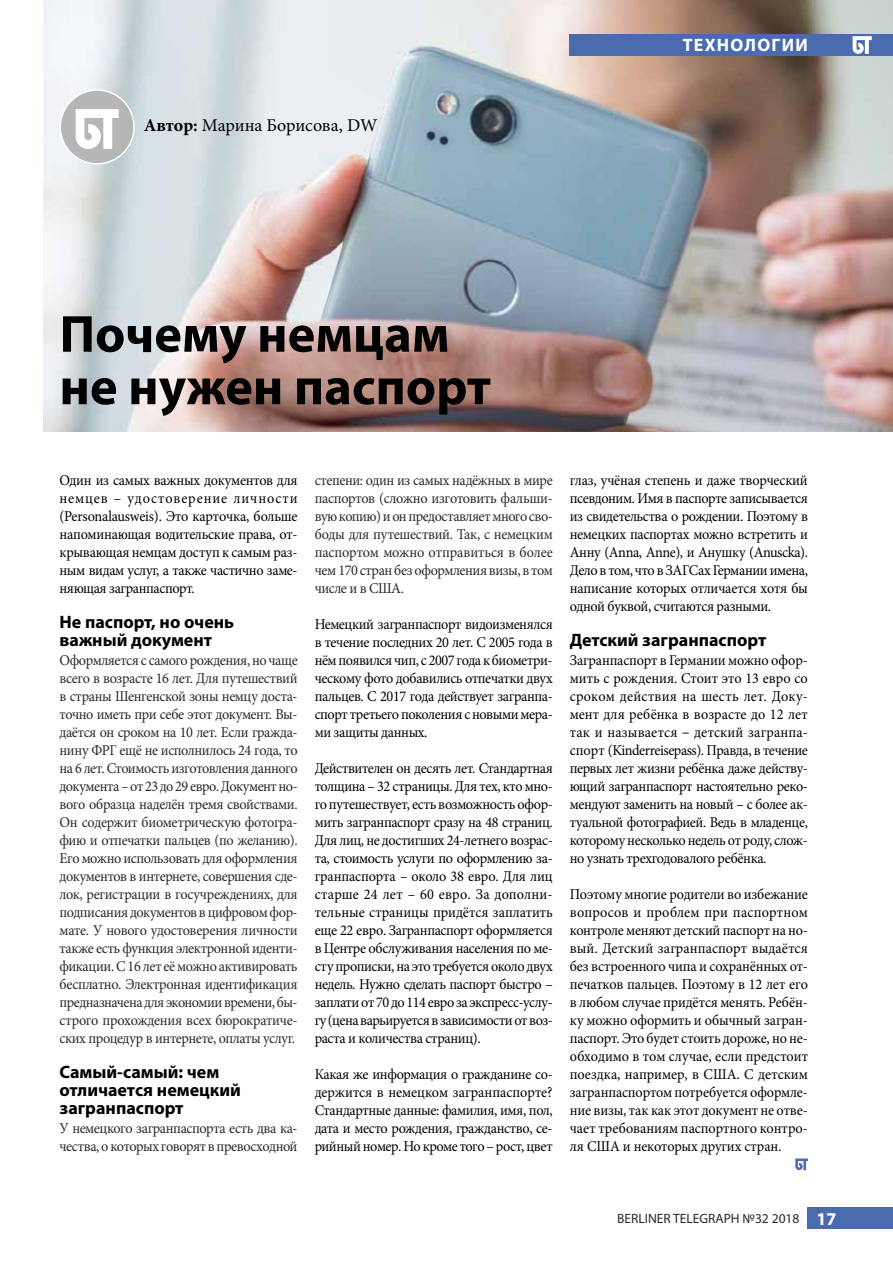
<style>
.page{position:relative;width:893px;height:1263px;background:#fff}
.page>*{position:absolute;margin:0;border:0;box-sizing:border-box;transform-origin:0 0}
.t1{font:700 52.5px/52.5px "Myriad Pro";color:#000}
.t2{font:700 18px/18px "Myriad Pro";color:#000}
.t3{font:18px "Minion Pro";letter-spacing:-.005em;color:#000}
.t4{font:700 18px "Myriad Pro";letter-spacing:.07em;color:#fff}
.t5{font:15px/18px "Minion Pro";letter-spacing:-.03em;color:#000;text-align:justify;scale:.95 1}
.t6{font:15px/18px "Minion Pro";letter-spacing:-.03em;color:#292929;text-align:justify;scale:.95 1}
.t7{font:13.5px "Myriad Pro";color:#292929}
.s1{font-weight:700}
.s2{font-family:"Myriad Pro";font-stretch:condensed}
.s3{font-weight:700;font-size:18px;color:#fff}
</style>
<div class="page">
<div style="left:808px;top:1208px;width:85px;height:21px;background:#4a6caf"></div>
<img style="left:43px;top:0;width:850px;height:431px">
<div style="left:570px;top:34px;width:323px;height:21px;background:#4a6caf"></div>
<svg style="left:853px;top:36px;width:19px;height:18px"></svg>
<svg style="left:795px;top:1158px;width:13px;height:12px"></svg>
<div style="left:60px;top:90px;width:74px;height:74px;background:#b6b6b6;border-radius:50%"></div>
<div style="left:60px;top:89px;width:75px;height:76px;border:2px solid #fff;border-radius:50%"></div>
<svg style="left:76px;top:109px;width:43px;height:40px"></svg>
<p class="t3" style="left:144px;top:113px;width:235px"><span class="s1">Автор:</span> Марина Борисова, DW</p>
<p class="t4" style="left:683px;top:34px;width:127px">ТЕХНОЛОГИИ</p>
<h1 class="t1" style="left:60px;top:306px;width:433px">Почему немцам не нужен паспорт</h1>
<p class="t5" style="left:60px;top:472px;width:252px">Один из самых важных документов для немцев – удостоверение личности (Personalausweis). Это карточка, больше напоминающая водительские права, от&shy;крывающая немцам доступ к самым раз&shy;ным видам услуг, а также частично заме&shy;няющая загранпаспорт.</p>
<p class="t2" style="left:60px;top:613px;width:176px">Не паспорт, но очень важный документ</p>
<p class="t6" style="left:60px;top:652px;width:252px">Оформляется с самого рождения, но чаще всего в возрасте 16 лет. Для путешествий в страны Шенгенской зоны немцу доста&shy;точно иметь при себе этот документ. Вы&shy;даётся он сроком на 10 лет. Если гражда&shy;нину ФРГ ещё не исполнилось 24 года, то на 6 лет. Стоимость изготовления данного документа – от 23 до 29 евро. Документ но&shy;вого образца наделён тремя свойствами.<br>Он содержит биометрическую фотогра&shy;фию и отпечатки пальцев (по желанию).<br>Его можно использовать для оформления документов в интернете, совершения сде&shy;лок, регистрации в госучреждениях, для подписания документов в цифровом фор&shy;мате. У нового удостоверения личности также есть функция электронной иденти&shy;фикации. С 16 лет её можно активировать бесплатно. Электронная идентификация предназначена для экономии времени, бы&shy;строго прохождения всех бюрократиче&shy;ских процедур в интернете, оплаты услуг.</p>
<p class="t2" style="left:60px;top:1063px;width:183px">Самый-самый: чем отличается немецкий загранпаспорт</p>
<p class="t6" style="left:60px;top:1120px;width:252px">У немецкого загранпаспорта есть два ка&shy;чества, о которых говорят в превосходной</p>
<p class="t6" style="left:315px;top:472px;width:252px">степени: один из самых надёжных в мире паспортов (сложно изготовить фальши&shy;вую копию) и он предоставляет много сво&shy;боды для путешествий. Так, с немецким паспортом можно отправиться в более чем 170 стран без оформления визы, в том числе и в США.</p>
<p class="t5" style="left:315px;top:616px;width:252px">Немецкий загранпаспорт видоизменялся в течение последних 20 лет. С 2005 года в нём появился чип, с 2007 года к биометри&shy;ческому фото добавились отпечатки двух пальцев. С 2017 года действует загранпа&shy;спорт третьего поколения с новыми мера&shy;ми защиты данных.</p>
<p class="t5" style="left:315px;top:760px;width:252px">Действителен он десять лет. Стандартная толщина – 32 страницы. Для тех, кто мно&shy;го путешествует, есть возможность офор&shy;мить загранпаспорт сразу на 48 страниц.<br>Для лиц, не достигших 24-летнего возрас&shy;та, стоимость услуги по оформлению за&shy;гранпаспорта – около 38 евро. Для лиц старше 24 лет – 60 евро. За дополни&shy;тельные страницы придётся заплатить еще 22 евро. Загранпаспорт оформляется в Центре обслуживания населения по ме&shy;сту прописки, на это требуется около двух недель. Нужно сделать паспорт быстро – заплати от 70 до 114 евро за экспресс-услу&shy;гу (цена варьируется в зависимости от воз&shy;раста и количества страниц).</p>
<p class="t5" style="left:315px;top:1066px;width:252px">Какая же информация о гражданине со&shy;держится в немецком загранпаспорте?<br>Стандартные данные: фамилия, имя, пол, дата и место рождения, гражданство, се&shy;рийный номер. Но кроме того – рост, цвет</p>
<p class="t5" style="left:570px;top:472px;width:252px">глаз, учёная степень и даже творческий псевдоним. Имя в паспорте записывается из свидетельства о рождении. Поэтому в немецких паспортах можно встретить и Анну (Anna, Anne), и Анушку (Anuscka).<br>Дело в том, что в ЗАГСах Германии имена, написание которых отличается хотя бы одной буквой, считаются разными.</p>
<p class="t2" style="left:570px;top:631px;width:198px">Детский загранпаспорт</p>
<p class="t5" style="left:570px;top:652px;width:252px">Загранпаспорт в Германии можно офор&shy;мить с рождения. Стоит это 13 евро со сроком действия на шесть лет. Доку&shy;мент для ребёнка в возрасте до 12 лет так и называется <span class="s2">–</span> детский загранпа&shy;спорт (Kinderreisepass). Правда, в течение первых лет жизни ребёнка даже действу&shy;ющий загранпаспорт настоятельно реко&shy;мендуют заменить на новый – с более ак&shy;туальной фотографией. Ведь в младенце, которому несколько недель от роду, слож&shy;но узнать трехгодовалого ребёнка.</p>
<p class="t5" style="left:570px;top:886px;width:252px">Поэтому многие родители во избежание вопросов и проблем при паспортном контроле меняют детский паспорт на но&shy;вый. Детский загранпаспорт выдаётся без встроенного чипа и сохранённых от&shy;печатков пальцев. Поэтому в 12 лет его в любом случае придётся менять. Ребён&shy;ку можно оформить и обычный загран&shy;паспорт. Это будет стоить дороже, но не&shy;обходимо в том случае, если предстоит поездка, например, в США. С детским загранпаспортом потребуется оформле&shy;ние визы, так как этот документ не отве&shy;чает требованиям паспортного контро&shy;ля США и некоторых других стран.</p>
<p class="t7" style="left:617px;top:1210px;width:221px">BERLINER TELEGRAPH №32 2018 <span class="s3">17</span></p>
</div>
